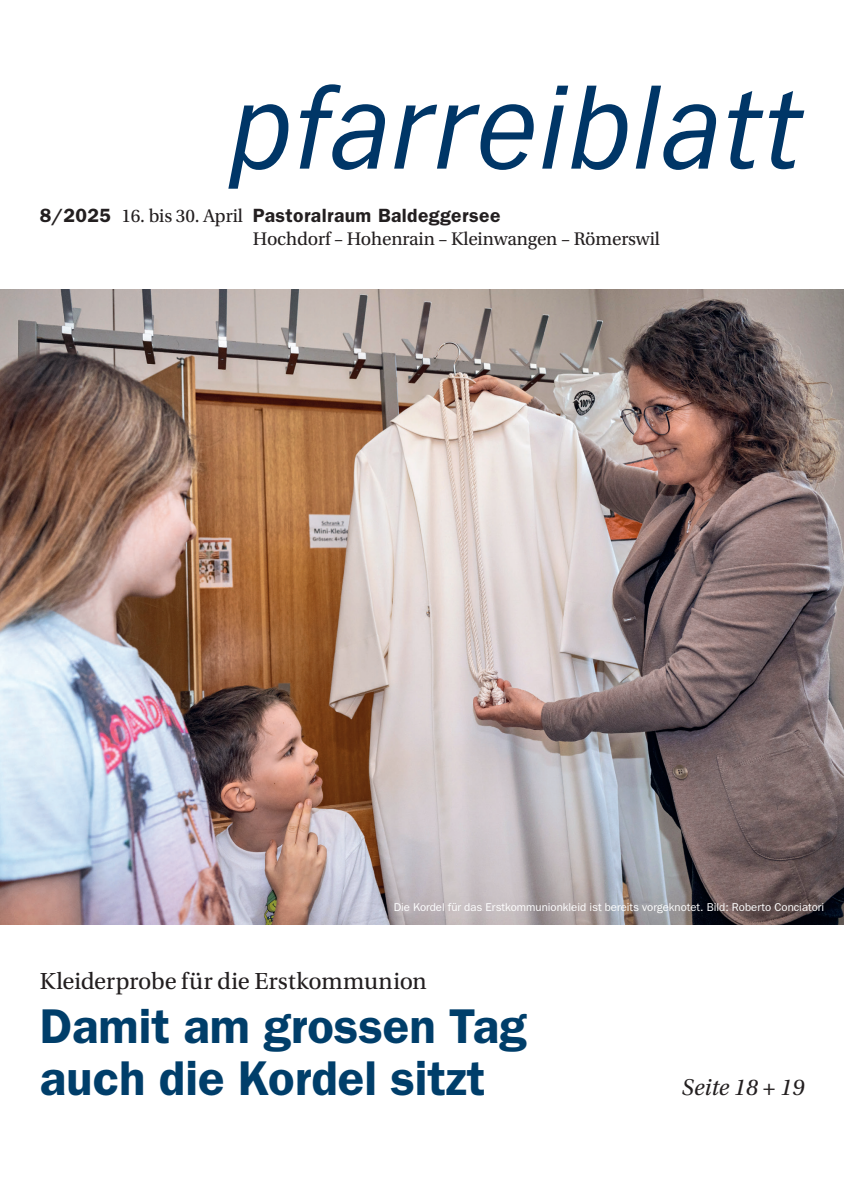
<style>
.page{position:relative;width:844px;height:1191px;background:#fff}
.page>*{position:absolute;margin:0;border:0;box-sizing:border-box;transform-origin:0 0}
.t1{font:600 49px/52.5px "ITC Franklin Gothic Std";color:#003667}
.t2{font:24.5px "Utopia Std";color:#231f20}
.t3{font:italic 24.15px "Utopia Std";color:#231f20}
.t4{font:600 19.25px "ITC Franklin Gothic Std";letter-spacing:.02em;color:#231f20}
.t5{font:19.25px "Utopia Std";letter-spacing:-.01em;color:#231f20}
.t6{font:11.38px "ITC Franklin Gothic Std";color:#fff}
.s1{font-family:"Utopia Std";font-weight:400}
</style>
<div class="page">
<svg style="left:228px;top:104px;width:60px;height:85px"></svg>
<svg style="left:299px;top:84px;width:86px;height:86px"></svg>
<svg style="left:394px;top:104px;width:139px;height:66px"></svg>
<svg style="left:542px;top:86px;width:85px;height:84px"></svg>
<svg style="left:635px;top:86px;width:80px;height:84px"></svg>
<svg style="left:728px;top:91px;width:76px;height:78px"></svg>
<img style="left:0;top:289px;width:843px;height:635px">
<h3 class="t4" style="left:40px;top:204px;width:462px">8/2025 <span class="s1">16. bis 30. April</span> Pastoralraum Baldeggersee</h3>
<h3 class="t5" style="left:253px;top:228px;width:408px">Hochdorf – Hohenrain – Kleinwangen – Römerswil</h3>
<p class="t6" style="left:393px;top:900px;width:432px">Die Kordel für das Erstkommunionkleid ist bereits vorgeknotet. Bild: Roberto Conciatori</p>
<h2 class="t2" style="left:40px;top:966px;width:385px">Kleiderprobe für die Erstkommunion</h2>
<h1 class="t1" style="left:40px;top:999px;width:488px">Damit am grossen Tag auch die Kordel sitzt</h1>
<h2 class="t2" style="left:343px;top:967px;width:85px">m nion</h2>
<h3 class="t3" style="left:681px;top:1074px;width:124px">Seite 18 + 19</h3>
</div>
